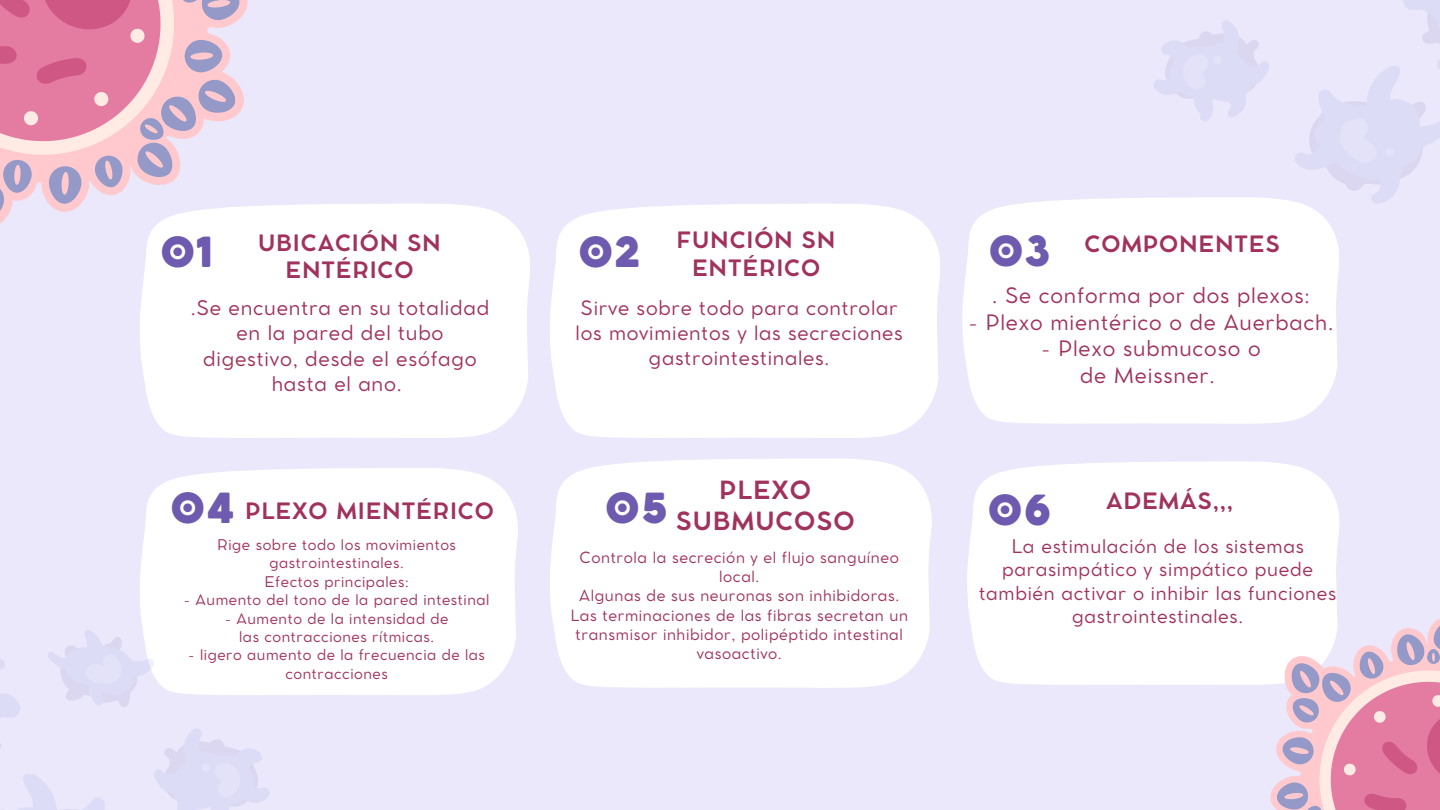
<style>
.page{position:relative;width:1440px;height:810px;background:#eae8fa}
.page>*{position:absolute;margin:0;border:0;box-sizing:border-box;transform-origin:0 0}
.t1{font:800 41px "Cocomat Pro";letter-spacing:.04em;color:#6e5aae}
.t2{font:700 24.8px/30.9px "Cocomat Pro";letter-spacing:.04em;color:#a0325b;text-align:center}
.t3{font:700 22.3px/27.8px "Cocomat Pro";letter-spacing:.04em;color:#a0325b;text-align:center}
.t4{font:21px/26.6px "Cocomat Pro";letter-spacing:.04em;color:#a0325b;text-align:center}
.t5{font:19.9px/25.3px "Cocomat Pro";letter-spacing:.04em;color:#a0325b;text-align:center}
.t6{font:19.6px/24.8px "Cocomat Pro";letter-spacing:.04em;color:#a0325b;text-align:center}
.t7{font:18.5px/23.5px "Cocomat Pro";letter-spacing:.04em;color:#a0325b;text-align:center}
.t8{font:15.3px/19.4px "Cocomat Pro";letter-spacing:.04em;color:#a0325b;text-align:center}
.t9{font:14.6px/18.5px "Cocomat Pro";letter-spacing:.04em;color:#a0325b;text-align:center}
</style>
<div class="page">
<div style="left:140px;top:204px;width:390px;height:234px;background:#fff"></div>
<div style="left:550px;top:204px;width:390px;height:234px;background:#fff"></div>
<div style="left:962px;top:198px;width:377px;height:226px;background:#fff"></div>
<div style="left:140px;top:468px;width:378px;height:227px;background:#fff"></div>
<div style="left:550px;top:459px;width:381px;height:229px;background:#fff"></div>
<div style="left:967px;top:461px;width:372px;height:224px;background:#fff"></div>
<svg style="left:1151px;top:41px;width:267px;height:163px"></svg>
<svg style="left:1181px;top:0;width:259px;height:163px"></svg>
<svg style="left:85px;top:628px;width:187px;height:171px;fill:#fff"></svg>
<svg style="left:0;top:634px;width:265px;height:176px"></svg>
<svg style="left:0;top:0;width:249px;height:232px"></svg>
<svg style="left:0;top:0;width:240px;height:222px"></svg>
<svg style="left:1269px;top:617px;width:171px;height:193px;background:#e4b2c9"></svg>
<p class="t3" style="left:258px;top:231px;width:184px">UBICACIÓN SN<br>ENTÉRICO</p>
<p class="t3" style="left:677px;top:228px;width:160px">FUNCIÓN SN<br>ENTÉRICO</p>
<p class="t3" style="left:1085px;top:231px;width:197px">COMPONENTES</p>
<p class="t1" style="left:161px;top:236px;width:54px">01</p>
<p class="t1" style="left:579px;top:236px;width:63px">02</p>
<p class="t1" style="left:989px;top:236px;width:62px">03</p>
<p class="t5" style="left:191px;top:297px;width:300px">.Se encuentra en su totalidad en la pared del tubo digestivo, desde el esófago hasta el ano.</p>
<p class="t6" style="left:576px;top:297px;width:329px">Sirve sobre todo para controlar los movimientos y las secreciones gastrointestinales.</p>
<h2 class="t4" style="left:992px;top:284px;width:319px">. Se conforma por dos plexos:</h2>
<h2 class="t4" style="left:968px;top:310px;width:366px">- Plexo mientérico o de Auerbach.</h2>
<h2 class="t4" style="left:1041px;top:337px;width:221px">- Plexo submucoso o de Meissner.</h2>
<p class="t2" style="left:676px;top:477px;width:180px">PLEXO<br>SUBMUCOSO</p>
<p class="t8" style="left:580px;top:549px;width:321px">Controla la secreción y el flujo sanguíneo local.</p>
<p class="t8" style="left:579px;top:587px;width:322px">Algunas de sus neuronas son inhibidoras.</p>
<p class="t8" style="left:570px;top:607px;width:339px">Las terminaciones de las fibras secretan un transmisor inhibidor, polipéptido intestinal vasoactivo.</p>
<h1 class="t3" style="left:1106px;top:489px;width:129px">ADEMÁS,,,</h1>
<p class="t7" style="left:979px;top:536px;width:359px">La estimulación de los sistemas parasimpático y simpático puede también activar o inhibir las funciones gastrointestinales.</p>
<p class="t1" style="left:171px;top:493px;width:65px">04</p>
<p class="t1" style="left:605px;top:493px;width:64px">05</p>
<p class="t1" style="left:988px;top:494px;width:64px">06</p>
<p class="t3" style="left:245px;top:499px;width:250px">PLEXO MIENTÉRICO</p>
<h2 class="t9" style="left:217px;top:536px;width:240px">Rige sobre todo los movimientos gastrointestinales.</h2>
<h2 class="t9" style="left:265px;top:573px;width:146px">Efectos principales:</h2>
<h2 class="t9" style="left:184px;top:592px;width:307px">- Aumento del tono de la pared intestinal</h2>
<h2 class="t9" style="left:225px;top:610px;width:225px">- Aumento de la intensidad de</h2>
<p class="t9" style="left:239px;top:629px;width:196px">las contracciones rítmicas.</p>
<p class="t9" style="left:188px;top:647px;width:298px">- ligero aumento de la frecuencia de las contracciones</p>
</div>
